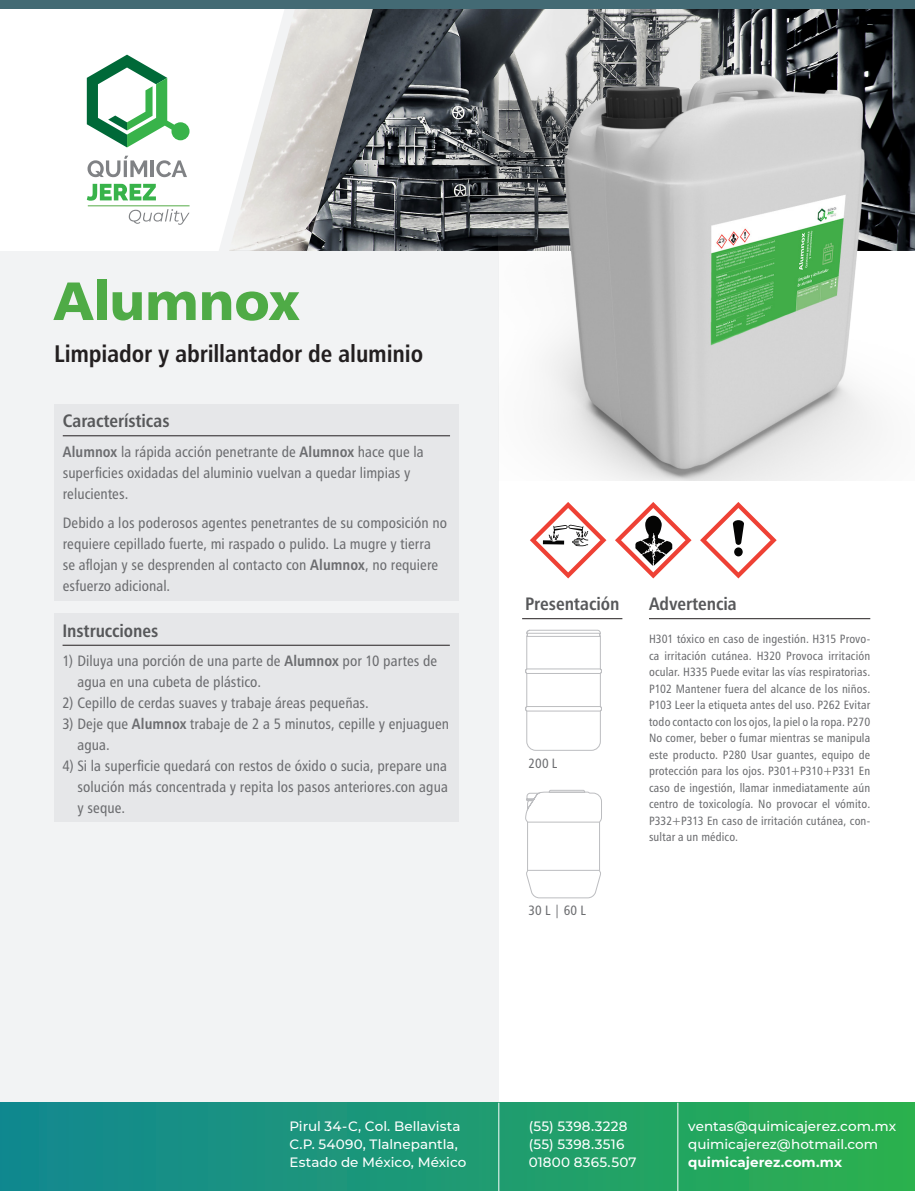
<style>
.page{position:relative;width:915px;height:1191px;background:#fff}
.page>*{position:absolute;margin:0;border:0;box-sizing:border-box;transform-origin:0 0}
.t1{font:54px "Humanist 777 BT Black B";letter-spacing:-.005em;color:#4fab46}
.t2{font:24px "Humanist 777 BT Bold Condensed B";letter-spacing:-.005em;color:#231f20}
.t3{font:18px "Humanist 777 BT Bold Condensed B";letter-spacing:-.005em;color:#57585a}
.t4{font:15px/21px "Humanist 777 BT Roman Condensed B";letter-spacing:.005em;color:#6c6d70}
.t5{font:500 13.5px/18px "Montserrat";letter-spacing:.005em;color:#fff}
.t6{font:700 13.5px "Montserrat";letter-spacing:.005em;color:#fff}
.t7{font:13.5px "Humanist 777 BT Roman Condensed B";letter-spacing:.005em;color:#6c6d70}
.t8{font:12px/16.5px "Humanist 777 BT Roman Condensed B";letter-spacing:.01em;color:#6c6d70;text-align:justify}
.s1{font-family:"Humanist 777 BT Bold Condensed B"}
</style>
<div class="page">
<img style="left:373px;top:9px;width:541px;height:242px">
<svg style="left:219px;top:9px;width:154px;height:242px"></svg>
<div style="left:0;top:251px;width:498px;height:852px;background:#f2f3f4"></div>
<div style="left:0;top:1102px;width:914px;height:89px;background:linear-gradient(to right,#118793,#2cb04f)"></div>
<hr style="left:498px;top:1102px;width:1px;height:89px;background:#fff">
<hr style="left:677px;top:1102px;width:1px;height:89px;background:#fff">
<div style="left:0;top:0;width:914px;height:9px;background:#436a74"></div>
<svg style="left:87px;top:55px;width:102px;height:92px"></svg>
<svg style="left:87px;top:156px;width:60px;height:21px"></svg>
<hr style="left:151px;top:160px;width:3px;height:17px;background:#808285">
<svg style="left:156px;top:160px;width:31px;height:17px"></svg>
<svg style="left:87px;top:184px;width:69px;height:17px"></svg>
<hr style="left:88px;top:205px;width:101px;height:1px;background:#54ab47">
<svg style="left:129px;top:209px;width:60px;height:16px"></svg>
<img style="left:498px;top:64px;width:416px;height:416px">
<div style="left:54px;top:404px;width:404px;height:197px;background:#e6e7e9"></div>
<hr style="left:63px;top:435px;width:387px;height:1px;background:#231f20">
<div style="left:54px;top:613px;width:404px;height:208px;background:#e6e7e9"></div>
<hr style="left:63px;top:645px;width:386px;height:1px;background:#231f20">
<hr style="left:648px;top:618px;width:222px;height:1px;background:#231f20">
<svg style="left:525px;top:629px;width:77px;height:122px"></svg>
<svg style="left:525px;top:789px;width:77px;height:109px"></svg>
<hr style="left:522px;top:618px;width:100px;height:1px;background:#231f20">
<svg style="left:530px;top:502px;width:76px;height:76px"></svg>
<svg style="left:615px;top:502px;width:76px;height:76px"></svg>
<svg style="left:700px;top:502px;width:76px;height:76px"></svg>
<p class="t1" style="left:54px;top:266px;width:247px">Alumnox</p>
<p class="t2" style="left:54px;top:338px;width:370px">Limpiador y abrillantador de aluminio</p>
<p class="t3" style="left:63px;top:409px;width:108px">Características</p>
<p class="t4" style="left:63px;top:440px;width:362px"><span class="s1">Alumnox</span> la rápida acción penetrante de <span class="s1">Alumnox</span> hace que la superficies oxidadas del aluminio vuelvan a quedar limpias y relucientes.</p>
<p class="t4" style="left:63px;top:512px;width:385px">Debido a los poderosos agentes penetrantes de su composición no requiere cepillado fuerte, mi raspado o pulido. La mugre y tierra<br>se aflojan y se desprenden al contacto con <span class="s1">Alumnox</span>, no requiere esfuerzo adicional.</p>
<p class="t3" style="left:63px;top:619px;width:97px">Instrucciones</p>
<p class="t4" style="left:77px;top:650px;width:361px;text-indent:-15px">1) Diluya una porción de una parte de <span class="s1">Alumnox</span> por 10 partes de agua en una cubeta de plástico.</p>
<p class="t4" style="left:63px;top:692px;width:308px">2) Cepillo de cerdas suaves y trabaje áreas pequeñas.</p>
<p class="t4" style="left:77px;top:713px;width:373px;text-indent:-15px">3) Deje que <span class="s1">Alumnox</span> trabaje de 2 a 5 minutos, cepille y enjuaguen agua.</p>
<p class="t4" style="left:77px;top:755px;width:372px;text-align:justify;text-indent:-15px">4) Si la superficie quedará con restos de óxido o sucia, prepare una solución más concentrada y repita los pasos anteriores.con agua y seque.</p>
<p class="t3" style="left:525px;top:592px;width:96px">Presentación</p>
<p class="t7" style="left:528px;top:755px;width:30px">200 L</p>
<p class="t7" style="left:528px;top:901px;width:59px">30 L | 60 L</p>
<p class="t3" style="left:648px;top:592px;width:89px">Advertencia</p>
<p class="t8" style="left:648px;top:630px;width:223px">H301 tóxico en caso de ingestión. H315 Provo&shy;ca irritación cutánea. H320 Provoca irritación ocular. H335 Puede evitar las vías respiratorias.<br>P102 Mantener fuera del alcance de los niños.<br>P103 Leer la etiqueta antes del uso. P262 Evitar todo contacto con los ojos, la piel o la ropa. P270<br>No comer, beber o fumar mientras se manipula este producto. P280 Usar guantes, equipo de protección para los ojos. P301+P310+P331 En caso de ingestión, llamar inmediatamente aún centro de toxicología. No provocar el vómito.<br>P332+P313 En caso de irritación cutánea, con&shy;sultar a un médico.</p>
<p class="t5" style="left:289px;top:1116px;width:178px">Pirul 34-C, Col. Bellavista<br>C.P. 54090, Tlalnepantla,<br>Estado de México, México</p>
<p class="t5" style="left:528px;top:1116px;width:109px">(55) 5398.3228 (55) 5398.3516<br>01800 8365.507</p>
<p class="t5" style="left:688px;top:1116px;width:209px">ventas@quimicajerez.com.mx quimicajerez@hotmail.com</p>
<p class="t6" style="left:688px;top:1152px;width:155px">quimicajerez.com.mx</p>
</div>
